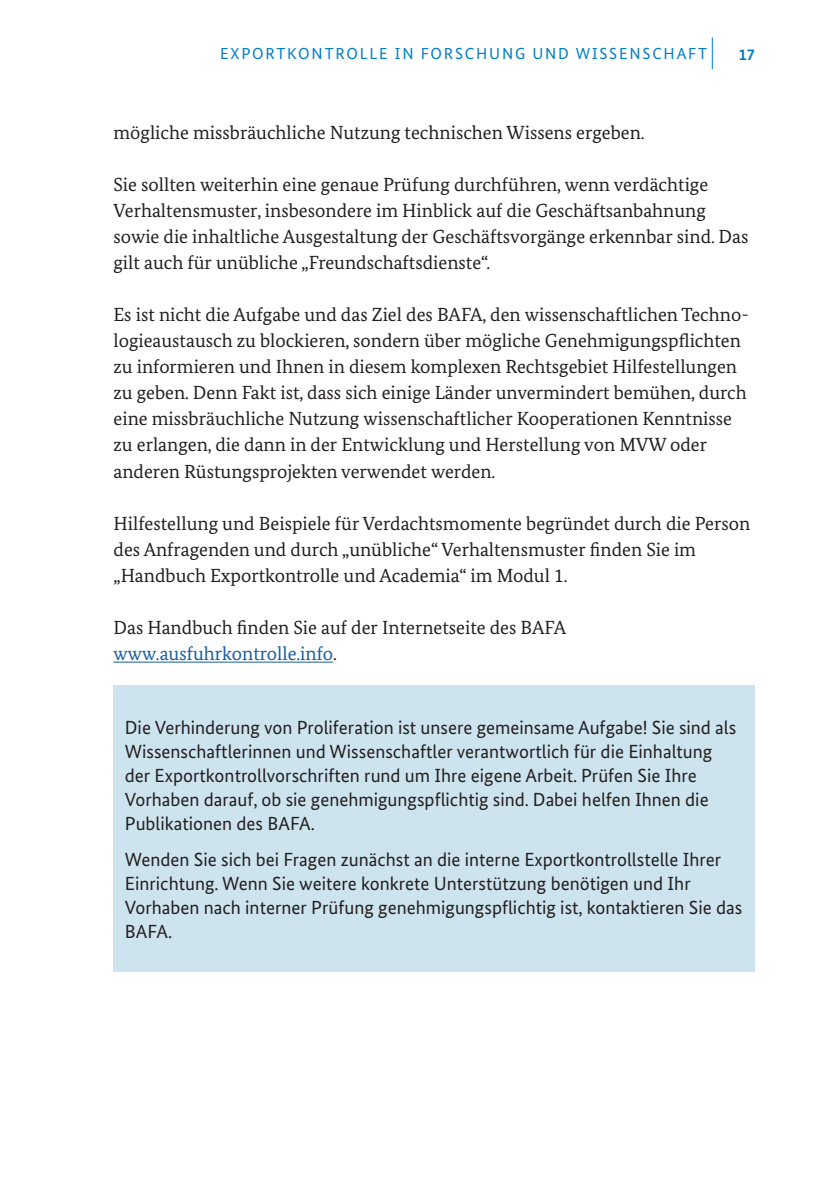
<style>
.page{position:relative;width:840px;height:1191px;background:#fff}
.page>*{position:absolute;margin:0;border:0;box-sizing:border-box;transform-origin:0 0}
.t1{font:19px/26px "Bundes Serif";color:#231f20}
.t2{font:19px/24px "Bundes Sans";color:#231f20}
.t3{font:16px "Bundes Sans";letter-spacing:.11em;color:#007ec5}
.t4{font:700 16px "Bundes Sans";color:#007ec5}
.s1{color:#175d9e}
</style>
<div class="page">
<hr style="left:711px;top:37px;width:1px;height:32px;background:#007ec5">
<hr style="left:113px;top:661px;width:220px;height:1px;background:#175d9e">
<div style="left:113px;top:685px;width:641px;height:286px;background:#cde4ef"></div>
<p class="t3" style="left:220px;top:44px;width:488px">EXPORTKONTROLLE IN FORSCHUNG UND WISSENSCHAFT</p>
<p class="t4" style="left:738px;top:44px;width:17px">17</p>
<p class="t1" style="left:113px;top:120px;width:532px">mögliche missbräuchliche Nutzung technischen Wissens ergeben.</p>
<p class="t1" style="left:113px;top:172px;width:636px">Sie sollten weiterhin eine genaue Prüfung durchführen, wenn verdächtige Verhaltensmuster, insbesondere im Hinblick auf die Geschäftsanbahnung sowie die inhaltliche Ausgestaltung der Geschäftsvorgänge erkennbar sind. Das gilt auch für unübliche „Freundschaftsdienste“.</p>
<p class="t1" style="left:113px;top:302px;width:636px">Es ist nicht die Aufgabe und das Ziel des BAFA, den wissenschaftlichen Techno&shy;logieaustausch zu blockieren, sondern über mögliche Genehmigungspflichten zu informieren und Ihnen in diesem komplexen Rechtsgebiet Hilfestellungen zu geben. Denn Fakt ist, dass sich einige Länder unvermindert bemühen, durch eine missbräuchliche Nutzung wissenschaftlicher Kooperationen Kenntnisse zu erlangen, die dann in der Entwicklung und Herstellung von MVW oder anderen Rüstungsprojekten verwendet werden.</p>
<p class="t1" style="left:113px;top:510px;width:638px">Hilfestellung und Beispiele für Verdachtsmomente begründet durch die Person des Anfragenden und durch „unübliche“ Verhaltensmuster finden Sie im „Handbuch Exportkontrolle und Academia“ im Modul 1.</p>
<p class="t1" style="left:113px;top:614px;width:454px">Das Handbuch finden Sie auf der Internetseite des BAFA <span class="s1">www.ausfuhrkontrolle.info</span>.</p>
<p class="t2" style="left:125px;top:715px;width:612px">Die Verhinderung von Proliferation ist unsere gemeinsame Aufgabe! Sie sind als Wissenschaftlerinnen und Wissenschaftler verantwortlich für die Einhaltung der Exportkontrollvorschriften rund um Ihre eigene Arbeit. Prüfen Sie Ihre Vorhaben darauf, ob sie genehmigungspflichtig sind. Dabei helfen Ihnen die Publikationen des BAFA.</p>
<p class="t2" style="left:125px;top:847px;width:618px">Wenden Sie sich bei Fragen zunächst an die interne Exportkontrollstelle Ihrer Einrichtung. Wenn Sie weitere konkrete Unterstützung benötigen und Ihr Vorhaben nach interner Prüfung genehmigungspflichtig ist, kontaktieren Sie das BAFA.</p>
</div>
